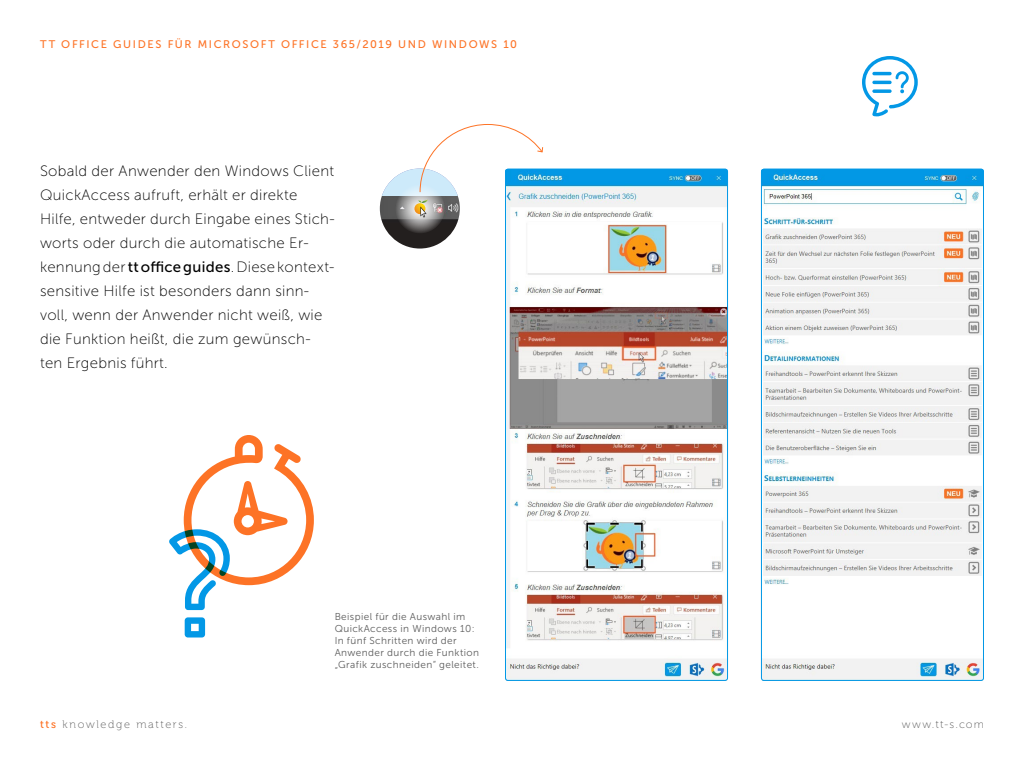
<style>
.page{position:relative;width:1024px;height:768px;background:#fff}
.page>*{position:absolute;margin:0;border:0;box-sizing:border-box;transform-origin:0 0}
.t1{font:15px/24px "Museo Sans 100";letter-spacing:.02em;color:#000}
.t2{font:11px "Museo Sans 500";letter-spacing:.145em;color:#fd7326}
.t3{font:11px "Museo 100";letter-spacing:.145em;color:#5d5d5d}
.t4{font:11px "Museo Sans 100";letter-spacing:.115em;color:#5d5d5d}
.t5{font:10px/12px "Museo Sans 300";letter-spacing:.04em;color:#5d5d5d}
.s1{font-family:"Museo Sans 500"}
.s2{font-family:"Museo 500";color:#fd7326}
</style>
<div class="page">
<svg style="left:862px;top:56px;width:56px;height:60px"></svg>
<svg style="left:185px;top:617px;width:20px;height:21px"></svg>
<svg style="left:169px;top:435px;width:145px;height:175px"></svg>
<img style="left:505px;top:169px;width:223px;height:512px">
<div style="left:505px;top:169px;width:223px;height:512px;border:1px solid #0398e6;border-radius:3px"></div>
<img style="left:761px;top:169px;width:223px;height:512px">
<div style="left:761px;top:169px;width:223px;height:512px;border:1px solid #0398e6;border-radius:3px"></div>
<img style="left:380px;top:169px;width:80px;height:80px;border-radius:40px">
<svg style="left:382px;top:169px;width:76px;height:27px"></svg>
<svg style="left:395px;top:184px;width:50px;height:50px"></svg>
<svg style="left:414px;top:200px;width:15px;height:17px"></svg>
<svg style="left:420px;top:124px;width:123px;height:69px"></svg>
<p class="t2" style="left:40px;top:38px;width:479px">TT OFFICE GUIDES FÜR MICROSOFT OFFICE 365/2019 UND WINDOWS 10</p>
<p class="t1" style="left:40px;top:159px;width:296px">Sobald der Anwender den Windows Client QuickAccess aufruft, erhält er direkte Hilfe, entweder durch Eingabe eines Stich&shy;worts oder durch die automatische Er&shy;kennung der <span class="s1">tt office guides</span>. Diese kontext&shy;sensitive Hilfe ist besonders dann sinn&shy;voll, wenn der Anwender nicht weiß, wie die Funktion heißt, die zum gewünsch&shy;ten Ergebnis führt.</p>
<p class="t5" style="left:335px;top:611px;width:146px">Beispiel für die Auswahl im<br>QuickAccess in Windows 10:<br>In fünf Schritten wird der<br>Anwender durch die Funktion „Grafik zuschneiden“ geleitet.</p>
<p class="t3" style="left:40px;top:718px;width:148px"><span class="s2">tts</span> knowledge matters.</p>
<p class="t4" style="left:902px;top:718px;width:84px">www.tt-s.com</p>
</div>
